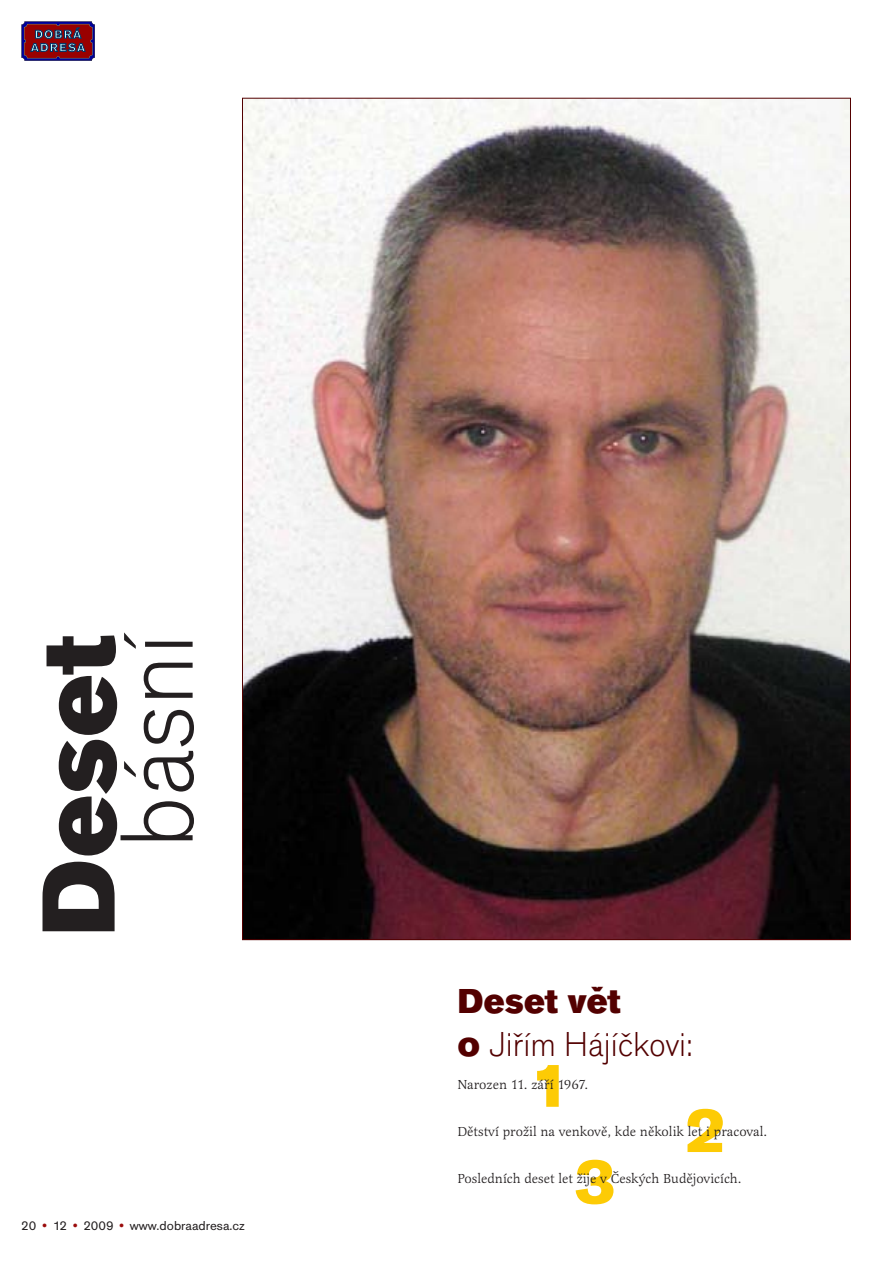
<style>
.page{position:relative;width:893px;height:1262px;background:#fff}
.page>*{position:absolute;margin:0;border:0;box-sizing:border-box;transform-origin:0 0}
.t1{font:108px "Accius TCE Ultr";color:#231f20}
.t2{font:108px "Accius TCE Ligh";color:#231f20}
.t3{font:64.5px "Accius TCE Ultr";color:#fdcb05}
.t4{font:36px "Accius TCE Ligh";color:#530000}
.t5{font:36px "Accius TCE Ultr";color:#530000}
.t6{font:13.5px "Latienne TCE";color:#231f20}
.t7{font:13.5px "Accius TCE";color:#231f20}
.s1{color:#9b0d0d}
.s2{font-family:"Accius TCE Ultr"}
</style>
<div class="page">
<svg style="left:21px;top:21px;width:74px;height:40px;background:#692442"></svg>
<img style="left:244px;top:100px;width:604px;height:838px">
<h1 class="t1" style="left:36px;top:937px;width:307px;rotate:-90deg">Deset</h1>
<h1 class="t2" style="left:114px;top:848px;width:217px;rotate:-90deg">básní</h1>
<p class="t7" style="left:21px;top:1220px;width:225px">20 <span class="s1">•</span> 12 <span class="s1">•</span> 2009 <span class="s1">•</span> www.dobraadresa.cz</p>
<h3 class="t5" style="left:457px;top:987px;width:165px">Deset vět</h3>
<h3 class="t4" style="left:457px;top:1030px;width:237px"><span class="s2">o</span> Jiřím Hájíčkovi:</h3>
<h2 class="t3" style="left:529px;top:1060px;width:42px">1</h2>
<p class="t6" style="left:457px;top:1078px;width:132px">Narozen 11. září 1967.</p>
<p class="t6" style="left:457px;top:1125px;width:311px">Dětství prožil na venkově, kde několik let i pracoval.</p>
<p class="t6" style="left:457px;top:1172px;width:286px">Posledních deset let žije v Českých Budějovicích.</p>
<h2 class="t3" style="left:685px;top:1105px;width:42px">2</h2>
<h2 class="t3" style="left:574px;top:1156px;width:42px">3</h2>
</div>
